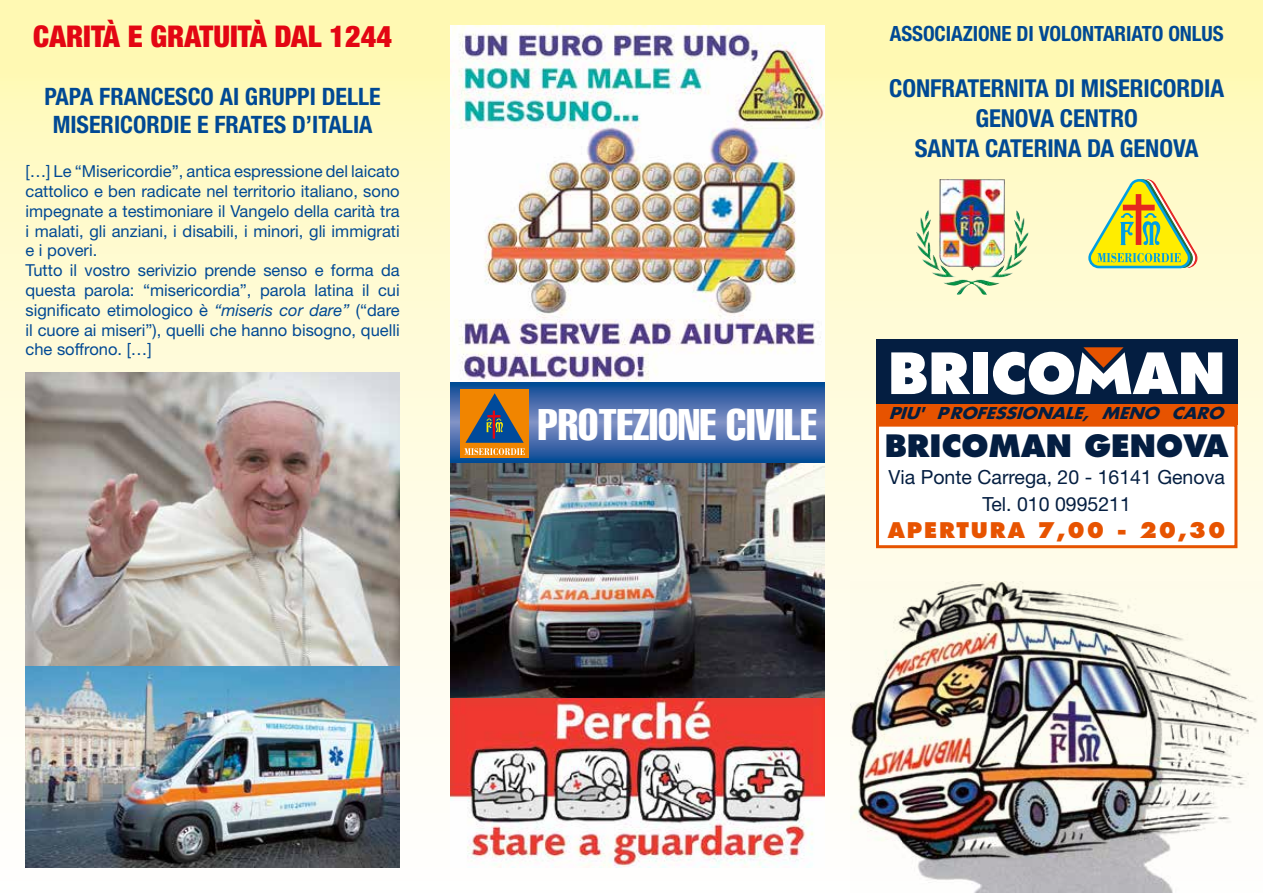
<style>
.page{position:relative;width:1263px;height:893px;background:#fff}
.page>*{position:absolute;margin:0;border:0;box-sizing:border-box;transform-origin:0 0}
.t1{font:extra-condensed 43.5px "Helvetica";color:#fff}
.t2{font:900 condensed 30px "Helvetica Neue LT Std";color:#e30613}
.t3{font:800 30px "Futura";color:#041e41}
.t4{font:700 condensed 24.75px/29.7px "Helvetica Neue LT Std";letter-spacing:-.005em;color:#004994;text-align:center}
.t5{font:700 condensed 24px/28.8px "Helvetica Neue LT Std";color:#004994;text-align:center}
.t6{font:700 condensed 21px "Helvetica Neue LT Std";letter-spacing:-.005em;color:#004994}
.t7{font:800 21px "Futura";letter-spacing:.09em;color:#e75300}
.t8{font:19.5px/27px "Helvetica Neue LT Std";color:#041e41;text-align:center}
.t9{font:16.5px/19.8px "Helvetica Neue LT Std";color:#004994}
.t10{font:italic 700 15.9px "Futura";color:#041e41;scale:1.07 1}
.s1{font-style:italic}
</style>
<div class="page">
<div style="left:0;top:0;width:1263px;height:893px;background:linear-gradient(to bottom,#fdf7b6,#fdfcff)"></div>
<svg style="left:1088px;top:179px;width:109px;height:89px;background:#d0d574"></svg>
<img style="left:939px;top:179px;width:16px;height:88px">
<img style="left:451px;top:26px;width:374px;height:356px">
<img style="left:850px;top:582px;width:413px;height:311px">
<img style="left:451px;top:463px;width:374px;height:404px">
<svg style="left:451px;top:382px;width:374px;height:81px;background:#426aaa"></svg>
<div style="left:461px;top:389px;width:68px;height:68px;background:#f18500"></div>
<svg style="left:464px;top:393px;width:61px;height:62px"></svg>
<img style="left:26px;top:373px;width:374px;height:494px">
<div style="left:877px;top:425px;width:359px;height:122px;background:#fff"></div>
<div style="left:876px;top:424px;width:361px;height:124px;border:3px solid #e75300"></div>
<div style="left:876px;top:360px;width:361px;height:64px;background:#e75300"></div>
<div style="left:876px;top:339px;width:361px;height:64px;background:#041e41"></div>
<svg style="left:891px;top:352px;width:79px;height:42px"></svg>
<div style="left:973px;top:352px;width:15px;height:42px;background:#fff"></div>
<svg style="left:993px;top:347px;width:229px;height:48px"></svg>
<h2 class="t2" style="left:33px;top:18px;width:360px">CARITÀ E GRATUITÀ DAL 1244</h2>
<h3 class="t5" style="left:44px;top:81px;width:338px">PAPA FRANCESCO AI GRUPPI DELLE<br>MISERICORDIE E FRATES D’ITALIA</h3>
<p class="t9" style="left:26px;top:161px;width:376px">[…] Le “Misericordie”, antica espressione del laicato cattolico e ben radicate nel territorio italiano, sono impegnate a testimoniare il Vangelo della carità tra i malati, gli anziani, i disabili, i minori, gli immigrati e i poveri.<br>Tutto il vostro serivizio prende senso e forma da questa parola: “misericordia”, parola latina il cui significato etimologico è <span class="s1">“miseris cor dare”</span> (“dare il cuore ai miseri”), quelli che hanno bisogno, quelli che soffrono. […]</p>
<p class="t6" style="left:890px;top:20px;width:335px">ASSOCIAZIONE DI VOLONTARIATO ONLUS</p>
<h3 class="t4" style="left:889px;top:73px;width:337px">CONFRATERNITA DI MISERICORDIA<br>GENOVA CENTRO<br>SANTA CATERINA DA GENOVA</h3>
<h1 class="t1" style="left:538px;top:397px;width:280px">PROTEZIONE CIVILE</h1>
<p class="t10" style="left:889px;top:403px;width:314px">PIU' PROFESSIONALE, MENO CARO</p>
<h2 class="t3" style="left:885px;top:427px;width:345px">BRICOMAN GENOVA</h2>
<p class="t8" style="left:888px;top:464px;width:338px">Via Ponte Carrega, 20 - 16141 Genova<br>Tel. 010 0995211</p>
<p class="t7" style="left:888px;top:517px;width:339px">APERTURA 7,00 - 20,30</p>
</div>
